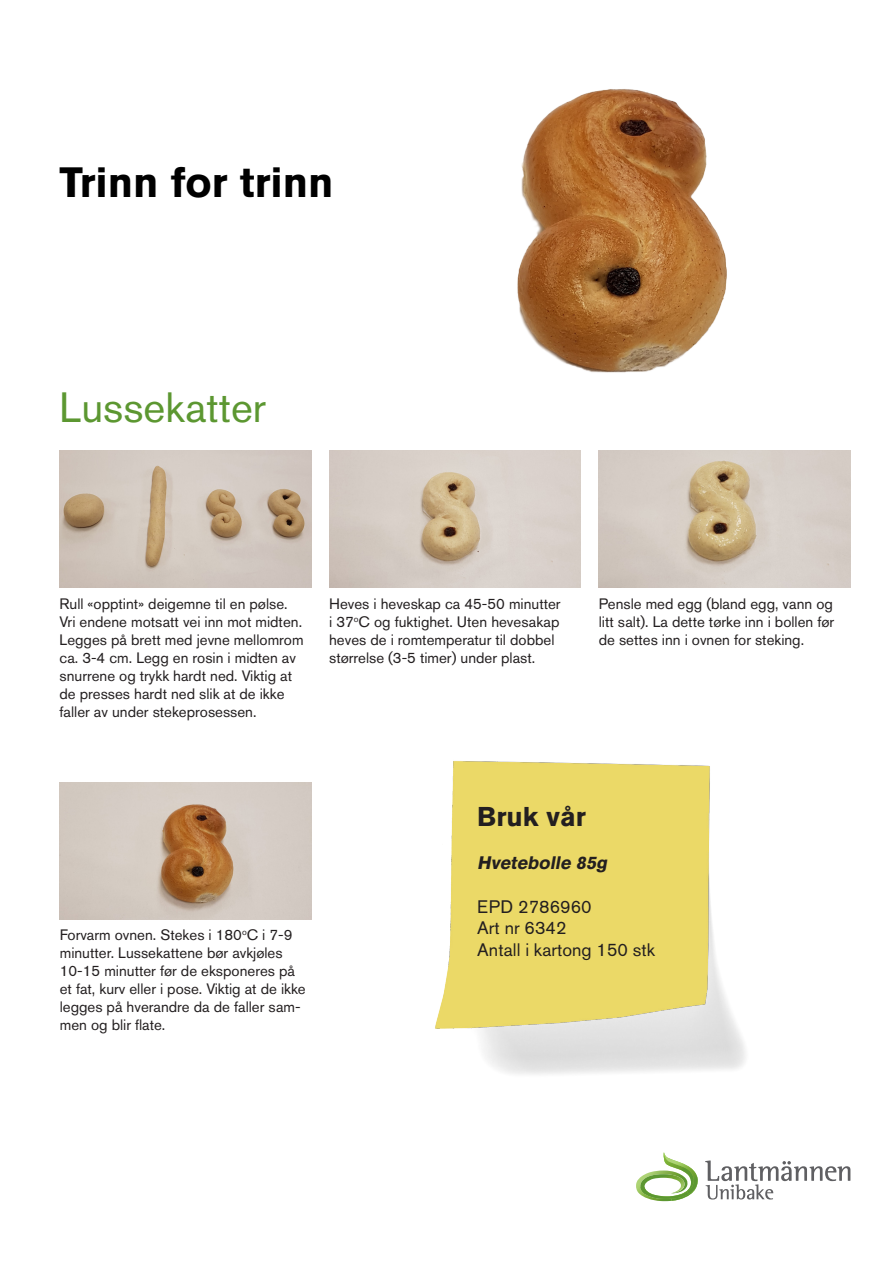
<style>
.page{position:relative;width:893px;height:1263px;background:#fff}
.page>*{position:absolute;margin:0;border:0;box-sizing:border-box;transform-origin:0 0}
.t1{font:700 42px "Akzidenz Grotesk BE";color:#000}
.t2{font:42px "Akzidenz Grotesk BE";color:#5c9731}
.t3{font:700 27px "Akzidenz Grotesk BE";color:#231f20}
.t4{font:18px/21.6px "Akzidenz Grotesk BE";color:#231f20}
.t5{font:italic 700 18px "Akzidenz Grotesk BE";color:#231f20}
.t6{font:15px/18px "Akzidenz Grotesk BE";color:#231f20}
</style>
<div class="page">
<img style="left:60px;top:450px;width:251px;height:137px">
<img style="left:329px;top:450px;width:252px;height:137px">
<img style="left:599px;top:450px;width:251px;height:137px">
<img style="left:60px;top:782px;width:251px;height:137px">
<img style="left:517px;top:89px;width:210px;height:284px">
<img style="left:435px;top:761px;width:311px;height:313px">
<svg style="left:636px;top:1152px;width:62px;height:49px"></svg>
<svg style="left:705px;top:1160px;width:145px;height:39px"></svg>
<h1 class="t1" style="left:60px;top:158px;width:275px">Trinn for trinn</h1>
<h1 class="t2" style="left:60px;top:383px;width:208px">Lussekatter</h1>
<p class="t6" style="left:60px;top:595px;width:246px">Rull «opptint» deigemne til en pølse.<br>Vri endene motsatt vei inn mot midten.<br>Legges på brett med jevne mellomrom ca. 3-4 cm. Legg en rosin i midten av snurrene og trykk hardt ned. Viktig at de presses hardt ned slik at de ikke faller av under stekeprosessen.</p>
<p class="t6" style="left:329px;top:595px;width:233px">Heves i heveskap ca 45-50 minutter i 37<sup>o</sup>C og fuktighet. Uten hevesakap heves de i romtemperatur til dobbel størrelse (3-5 timer) under plast.</p>
<p class="t6" style="left:599px;top:595px;width:237px;text-align:justify">Pensle med egg (bland egg, vann og litt salt). La dette tørke inn i bollen før de settes inn i ovnen for steking.</p>
<p class="t6" style="left:60px;top:926px;width:247px">Forvarm ovnen. Stekes i 180<sup>o</sup>C i 7-9 minutter. Lussekattene bør avkjøles 10-15 minutter før de eksponeres på et fat, kurv eller i pose. Viktig at de ikke legges på hverandre da de faller sam&shy;men og blir flate.</p>
<h2 class="t3" style="left:477px;top:801px;width:110px">Bruk vår</h2>
<p class="t5" style="left:477px;top:853px;width:135px">Hvetebolle 85g</p>
<p class="t4" style="left:477px;top:895px;width:179px">EPD 2786960<br>Art nr 6342<br>Antall i kartong 150 stk</p>
</div>
